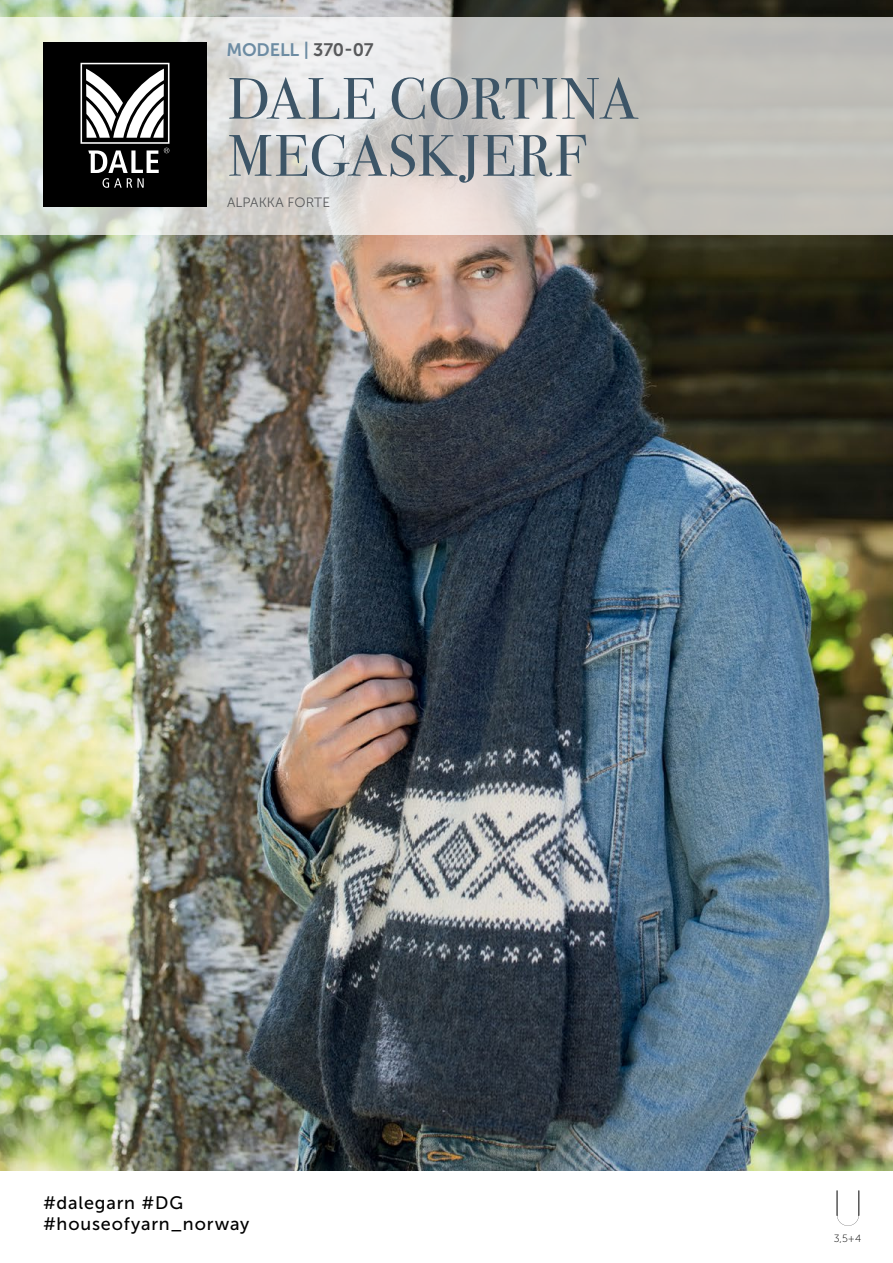
<style>
.page{position:relative;width:893px;height:1263px;background:#fff}
.page>*{position:absolute;margin:0;border:0;box-sizing:border-box;transform-origin:0 0}
.t1{font:58.5px "Bodoni Svty Two ITCTT";letter-spacing:.03em;color:#3d5567}
.t2{font:18px/21px "Museo Sans 500";letter-spacing:.045em;color:#000}
.t3{font:18px "Museo Sans 700";letter-spacing:-.01em;color:#6d8ca3}
.t4{font:13.5px "Museo Sans 300";letter-spacing:.01em;color:#58595b}
.t5{font:10.5px "Museo Sans 100";color:#000}
.s1{color:#58595b}
</style>
<div class="page">
<img style="left:0;top:0;width:893px;height:1171px">
<svg style="left:836px;top:1190px;width:23px;height:36px"></svg>
<svg style="left:0;top:17px;width:893px;height:217px;background:#d0cfcb"></svg>
<div style="left:43px;top:43px;width:164px;height:164px;background:#000"></div>
<svg style="left:81px;top:63px;width:88px;height:125px"></svg>
<p class="t3" style="left:226px;top:40px;width:149px">MODELL | <span class="s1">370-07</span></p>
<p class="t1" style="left:228px;top:51px;width:409px">DALE CORTINA</p>
<p class="t1" style="left:228px;top:108px;width:360px">MEGASKJERF</p>
<p class="t4" style="left:227px;top:195px;width:105px">ALPAKKA FORTE</p>
<p class="t2" style="left:43px;top:1193px;width:208px">#dalegarn #DG #houseofyarn_norway</p>
<p class="t5" style="left:834px;top:1233px;width:29px">3,5+4</p>
</div>
